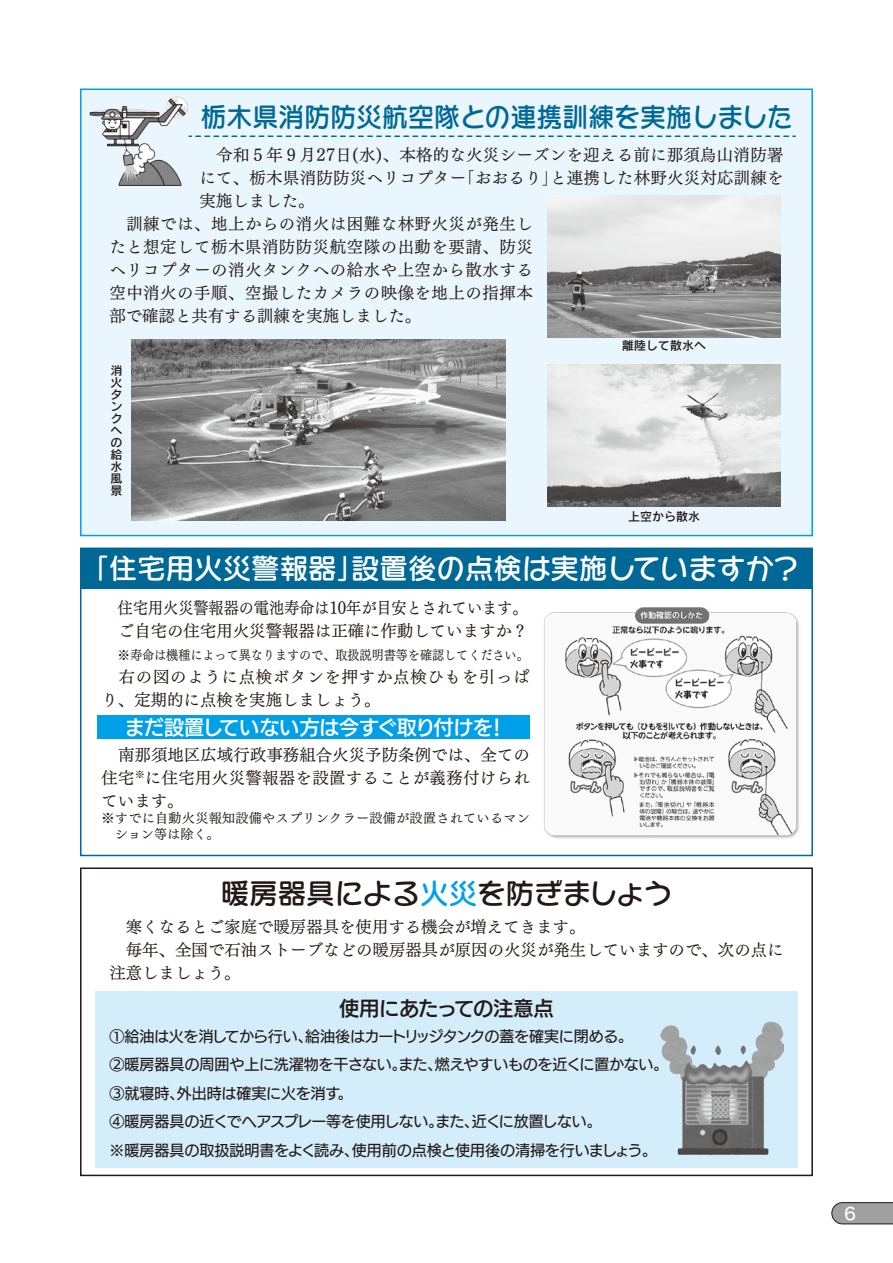
<style>
.page{position:relative;width:893px;height:1263px;background:#fff}
.page>*{position:absolute;margin:0;border:0;box-sizing:border-box;transform-origin:0 0}
.t1{font:28.5px "Seurat Capie Pro DB";color:#fff}
.t2{font:28.5px "Seurat Capie Pro DB";color:#221815}
.t3{font:27px "Seurat Capie Pro DB";color:#006896;scale:.96 1}
.t4{font:20.1px "UD Kakugo Large Pr 6 N DB";letter-spacing:-.02em;color:#fff}
.t5{font:20.1px "UD Kakugo Large Pr 6 N DB";letter-spacing:-.015em;color:#221815}
.t6{font:17.25px "Hiragino Kaku W5 90 msp RKSJ H";color:#fff}
.t7{font:16.35px/23px "UD Mincho Pr 6 N M";letter-spacing:.015em;color:#221815}
.t8{font:16.35px "UD Mincho Pr 6 N M";letter-spacing:.035em;color:#221815}
.t9{font:16.35px/23px "UD Mincho Pr 6 N M";letter-spacing:.015em;color:#221815;text-align:right;scale:.92 1}
.t10{font:16.35px/23px "UD Mincho Pr 6 N M";letter-spacing:.045em;color:#221815}
.t11{font:15px/28.5px "UD Kakugo Large Pr 6 N M";letter-spacing:-.01em;color:#221815}
.t12{font:15px "UD Kakugo Large Pr 6 N M";letter-spacing:-.05em;color:#221815}
.t13{font:13.2px/16.4px "UD Mincho Pr 6 N M";letter-spacing:.02em;color:#221815}
.t14{font:13.2px "UD Mincho Pr 6 N M";color:#221815;scale:.92 1}
.t15{font:12px/12px "Rodin Pro N DB";color:#221815;text-align:justify}
.t16{font:9.6px "UD Mincho Pr 6 N M";color:#221815}
.s1{color:#00a0e9}
</style>
<div class="page">
<svg style="left:831px;top:1202px;width:62px;height:22px"></svg>
<div style="left:95px;top:991px;width:702px;height:176px;background:#d3edfb"></div>
<div style="left:81px;top:89px;width:731px;height:446px;background:#eaf6fd"></div>
<div style="left:80px;top:88px;width:733px;height:448px;border:2px solid #00a0e9"></div>
<div style="left:80px;top:867px;width:733px;height:309px;border:2px solid #221815"></div>
<img style="left:89px;top:96px;width:98px;height:89px">
<img style="left:544px;top:608px;width:255px;height:231px">
<img style="left:547px;top:196px;width:234px;height:142px">
<img style="left:547px;top:364px;width:234px;height:142px">
<img style="left:131px;top:340px;width:374px;height:180px">
<div style="left:81px;top:548px;width:731px;height:41px;background:#006896"></div>
<img style="left:660px;top:1022px;width:124px;height:132px">
<svg style="left:189px;top:135px;width:606px;height:2px"></svg>
<div style="left:97px;top:715px;width:433px;height:24px;background:#00a0e9"></div>
<h2 class="t3" style="left:201px;top:99px;width:618px">栃木県消防防災航空隊との連携訓練を実施しました</h2>
<p class="t7" style="left:200px;top:143px;width:585px">　令和５年９月27日水( )、本格的な火災シーズンを迎える前に那須烏山消防署</p>
<p class="t7" style="left:200px;top:166px;width:585px">にて、栃木県消防防災ヘリコプター｢おおるり｣と連携した林野火災対応訓練を</p>
<p class="t7" style="left:200px;top:189px;width:116px">実施しました。</p>
<p class="t8" style="left:109px;top:210px;width:425px">　訓練では、地上からの消火は困難な林野火災が発生し</p>
<p class="t8" style="left:109px;top:233px;width:425px">たと想定して栃木県消防防災航空隊の出動を要請、防災</p>
<p class="t8" style="left:109px;top:256px;width:425px">ヘリコプターの消火タンクへの給水や上空から散水する</p>
<p class="t8" style="left:109px;top:279px;width:425px">空中消火の手順、空撮したカメラの映像を地上の指揮本</p>
<p class="t7" style="left:109px;top:304px;width:313px">部で確認と共有する訓練を実施しました。</p>
<p class="t15" style="left:110px;top:364px;width:13px">消火タンクへの給水風景</p>
<p class="t15" style="left:622px;top:339px;width:85px">離陸して散水へ</p>
<p class="t15" style="left:628px;top:510px;width:73px">上空から散水</p>
<h1 class="t1" style="left:351px;top:549px;width:451px">設置後の点検は実施していますか?</h1>
<h1 class="t1" style="left:81px;top:549px;width:285px">「住宅用火災警報器」</h1>
<p class="t9" style="left:102px;top:595px;width:465px">住宅用火災警報器の電池寿命は10年が目安とされています。　ご自宅の住宅用火災警報器は正確に作動していますか?</p>
<p class="t14" style="left:118px;top:643px;width:448px">※寿命は機種によって異なりますので、取扱説明書等を確認してください。</p>
<p class="t10" style="left:102px;top:664px;width:430px">　右の図のように点検ボタンを押すか点検ひもを引っぱり、定期的に点検を実施しましょう。</p>
<p class="t7" style="left:102px;top:742px;width:430px;text-align:right">　南那須地区広域行政事務組合火災予防条例では、全てのに住宅用火災警報器を設置することが義務付けられ</p>
<p class="t4" style="left:125px;top:716px;width:370px">まだ設置していない方は今すぐ取り付けを</p>
<p class="t4" style="left:487px;top:716px;width:22px">!</p>
<p class="t7" style="left:102px;top:765px;width:84px">住宅<br>ています。</p>
<p class="t13" style="left:102px;top:809px;width:430px">※すでに自動火災報知設備やスプリンクラー設備が設置されているマン　ション等は除く。</p>
<p class="t16" style="left:135px;top:766px;width:11px">※</p>
<h1 class="t2" style="left:221px;top:875px;width:453px">暖房器具による<span class="s1">火災</span>を防ぎましょう</h1>
<p class="t7" style="left:109px;top:914px;width:676px">　寒くなるとご家庭で暖房器具を使用する機会が増えてきます。<br>　毎年、全国で石油ストーブなどの暖房器具が原因の火災が発生していますので、次の点に注意しましょう。</p>
<p class="t5" style="left:339px;top:997px;width:216px">使用にあたっての注意点</p>
<p class="t11" style="left:305px;top:1022px;width:329px">給油後はカートリッジタンクの蓋を確実に閉める。</p>
<p class="t11" style="left:109px;top:1022px;width:205px">①給油は火を消してから行い、</p>
<p class="t11" style="left:338px;top:1051px;width:70px;text-indent:-228px">②暖房器具の周囲や上に洗濯物を干さない。。</p>
<p class="t11" style="left:435px;top:1051px;width:235px">燃えやすいものを近くに置かない。</p>
<p class="t11" style="left:398px;top:1051px;width:45px">また、</p>
<p class="t11" style="left:109px;top:1079px;width:76px">③就寝時、</p>
<p class="t11" style="left:177px;top:1079px;width:165px">外出時は確実に火を消す</p>
<p class="t11" style="left:352px;top:1108px;width:307px;text-indent:-242px">④暖房器具の近くでヘアスプレー等を使用しない。<br>使用前の点検と使用後の清掃を行いましょう。</p>
<p class="t12" style="left:472px;top:1113px;width:131px">近くに放置しない。</p>
<p class="t11" style="left:435px;top:1108px;width:45px">また、</p>
<p class="t11" style="left:109px;top:1136px;width:251px">※暖房器具の取扱説明書をよく読み、</p>
<p class="t6" style="left:841px;top:1205px;width:19px">６</p>
</div>
